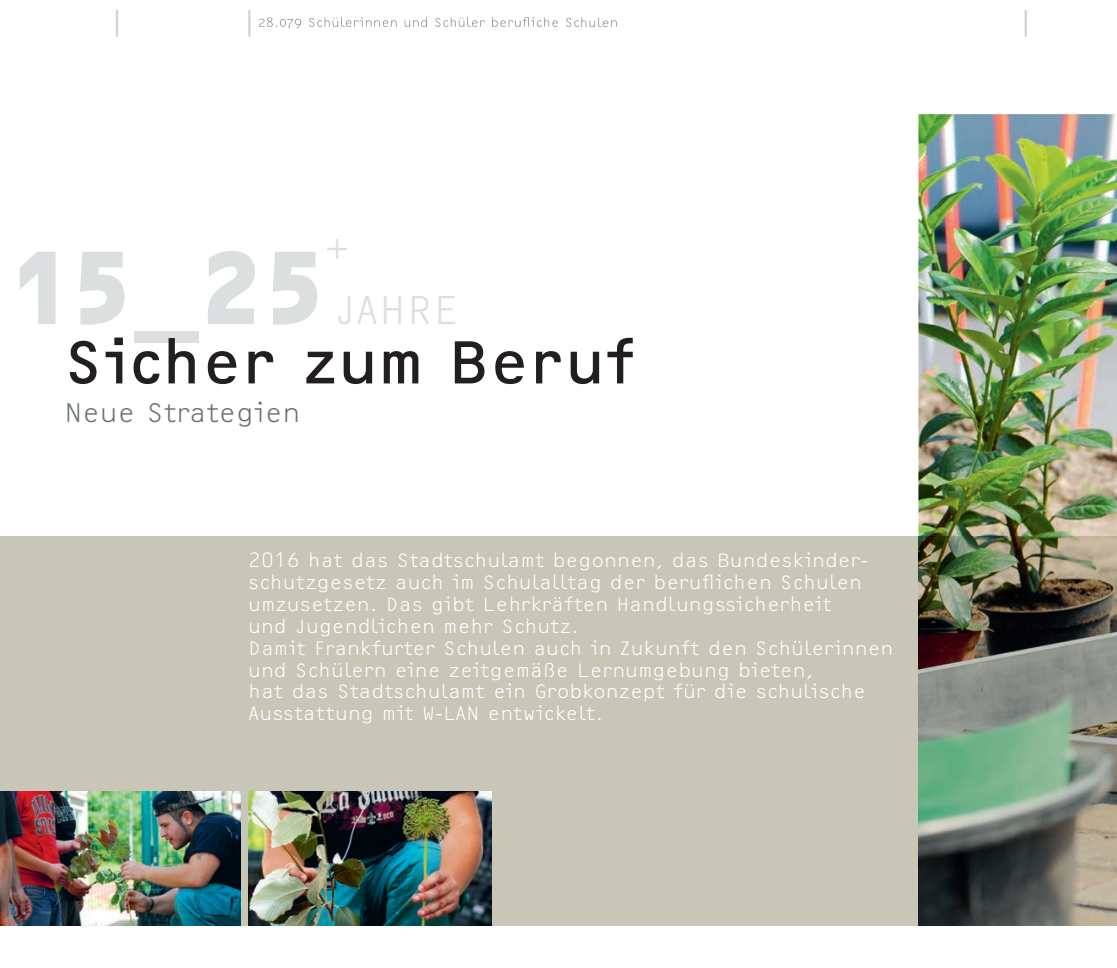
<style>
.page{position:relative;width:1117px;height:968px;background:#fff}
.page>*{position:absolute;margin:0;border:0;box-sizing:border-box;transform-origin:0 0}
.t1{font:700 100.27px "OCRF";color:#dbdfe0}
.t2{font:63px "OCRF";color:#231f20}
.t3{font:300 42px "OCRF";color:#dbdfe0}
.t4{font:300 35px "OCRF";color:#cbd1d2}
.t5{font:28px "OCRF Light OSF";letter-spacing:-.01em;color:#697374}
.t6{font:300 20.12px/21.9px "OCRF";color:#fff}
.t7{font:13.12px "OCRF Light OSF";color:#8a8c8f}
</style>
<div class="page">
<img style="left:918px;top:114px;width:198px;height:422px">
<div style="left:0;top:536px;width:918px;height:389px;background:#c7c6b7"></div>
<svg style="left:259px;top:17px;width:99px;height:12px"></svg>
<img style="left:918px;top:536px;width:198px;height:389px">
<img style="left:248px;top:791px;width:243px;height:134px">
<img style="left:0;top:791px;width:240px;height:134px">
<h3 class="t4" style="left:109px;top:10px;width:18px">|</h3>
<h3 class="t4" style="left:241px;top:10px;width:18px">|</h3>
<h3 class="t4" style="left:1017px;top:10px;width:18px">|</h3>
<p class="t7" style="left:579px;top:17px;width:31px">hule</p>
<h3 class="t3" style="left:324px;top:229px;width:28px">+</h3>
<h1 class="t1" style="left:8px;top:225px;width:320px">15_25</h1>
<h1 class="t3" style="left:334px;top:293px;width:127px">JAHRE</h1>
<h1 class="t2" style="left:63px;top:338px;width:574px">Sicher zum Beruf</h1>
<p class="t5" style="left:64px;top:402px;width:237px">Neue Strategien</p>
<p class="t6" style="left:248px;top:550px;width:621px">2016 hat das Stadtschulamt begonnen, das Bundeskinder&shy;schutzgesetz auch im Schulalltag der beruflichen Schulen umzusetzen. Das gibt Lehrkräften Handlungssicherheit und Jugendlichen mehr Schutz.</p>
<p class="t6" style="left:248px;top:638px;width:646px">Damit Frankfurter Schulen auch in Zukunft den Schülerinnen und Schülern eine zeitgemäße Lernumgebung bieten,<br>hat das Stadtschulamt ein Grobkonzept für die schulische Ausstattung mit W-LAN entwickelt.</p>
</div>
